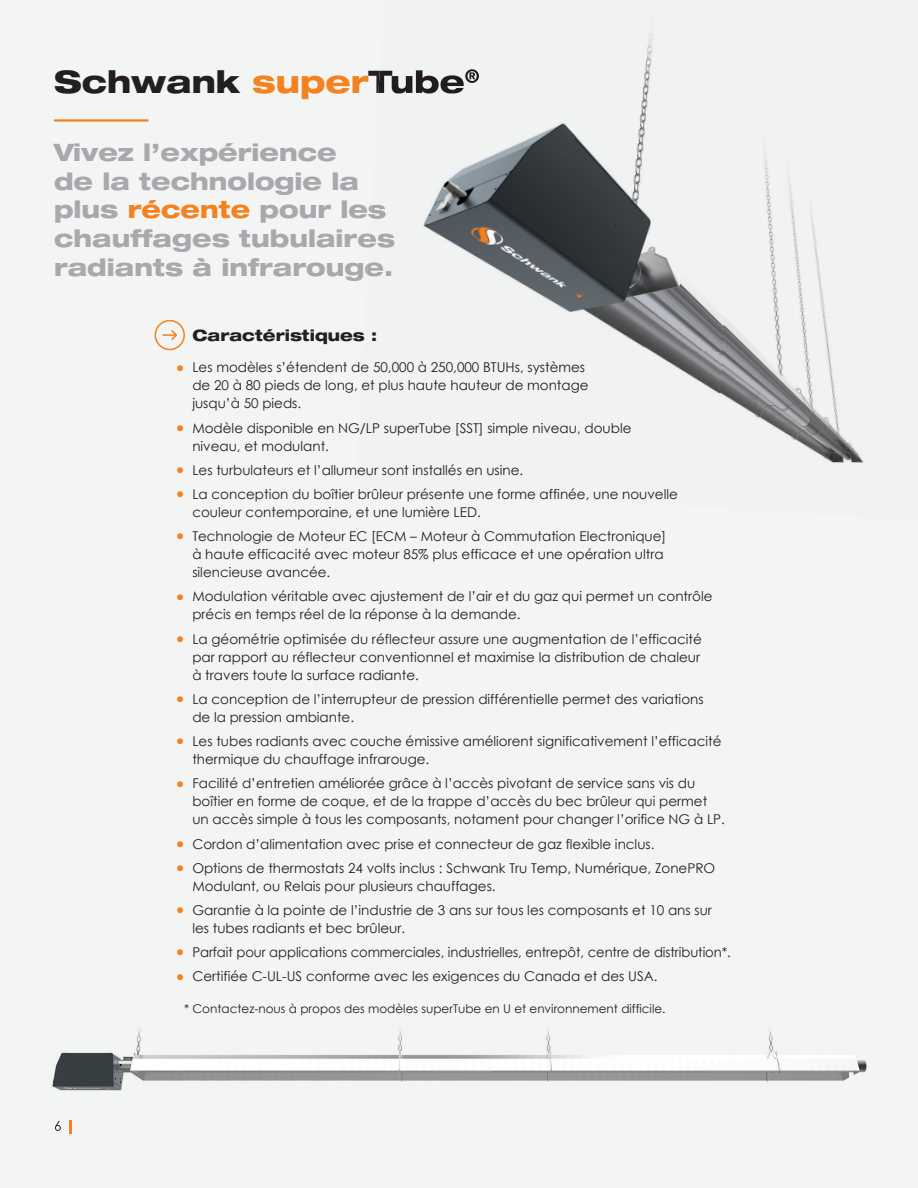
<style>
.page{position:relative;width:918px;height:1188px;background:#f3f4f4}
.page>*{position:absolute;margin:0;border:0;box-sizing:border-box;transform-origin:0 0}
.t1{font:800 expanded 31.2px "Helvetica Neue";color:#231f20}
.t2{font:800 expanded 24px/28.8px "Helvetica Neue";color:#a8a9ad}
.t3{font:800 expanded 15.75px "Helvetica Neue";color:#231f20}
.t4{font:13.5px/18px "Century Gothic";color:#231f20}
.t5{font:12px "Century Gothic";color:#231f20}
.s1{color:#f58220}
</style>
<div class="page">
<hr style="left:54px;top:119px;width:94px;height:3px;background:#f58220">
<img style="left:423px;top:32px;width:290px;height:299px">
<img style="left:713px;top:149px;width:151px;height:314px">
<img style="left:618px;top:331px;width:105px;height:132px">
<img style="left:378px;top:70px;width:86px;height:24px">
<img style="left:465px;top:69px;width:14px;height:14px">
<img style="left:370px;top:204px;width:16px;height:15px">
<img style="left:369px;top:233px;width:26px;height:15px">
<img style="left:367px;top:262px;width:24px;height:15px">
<img style="left:52px;top:1028px;width:815px;height:106px">
<svg style="left:55px;top:1121px;width:6px;height:10px"></svg>
<svg style="left:70px;top:1121px;width:1px;height:12px"></svg>
<svg style="left:155px;top:320px;width:30px;height:30px"></svg>
<h1 class="t1" style="left:54px;top:62px;width:427px">Schwank <span class="s1">super</span>Tube<sup>®</sup></h1>
<h2 class="t2" style="left:54px;top:137px;width:343px">Vivez l’expérience<br>de la technologie la plus <span class="s1">récente</span> pour les chauffages tubulaires radiants à infrarouge.</h2>
<p class="t3" style="left:192px;top:325px;width:186px">Caractéristiques :</p>
<p class="t4" style="left:192px;top:358px;width:398px;text-indent:-16px"><span class="s1">●</span> Les modèles s’étendent de 50,000 à 250,000 BTUHs, systèmes de 20 à 80 pieds de long, et plus haute hauteur de montage jusqu’à 50 pieds.</p>
<p class="t4" style="left:192px;top:419px;width:441px;text-indent:-16px"><span class="s1">●</span> Modèle disponible en NG/LP superTube [SST] simple niveau, double niveau, et modulant.</p>
<p class="t4" style="left:176px;top:461px;width:349px"><span class="s1">●</span> Les turbulateurs et l’allumeur sont installés en usine.</p>
<p class="t4" style="left:192px;top:485px;width:487px;text-indent:-16px"><span class="s1">●</span> La conception du boîtier brûleur présente une forme affinée, une nouvelle couleur contemporaine, et une lumière LED.</p>
<p class="t4" style="left:192px;top:527px;width:475px;text-indent:-16px"><span class="s1">●</span> Technologie de Moteur EC [ECM – Moteur à Commutation Electronique] à haute efficacité avec moteur 85% plus efficace et une opération ultra silencieuse avancée.</p>
<p class="t4" style="left:192px;top:587px;width:522px;text-indent:-16px"><span class="s1">●</span> Modulation véritable avec ajustement de l’air et du gaz qui permet un contrôle précis en temps réel de la réponse à la demande.</p>
<p class="t4" style="left:192px;top:630px;width:511px;text-indent:-16px"><span class="s1">●</span> La géométrie optimisée du réflecteur assure une augmentation de l’efficacité par rapport au réflecteur conventionnel et maximise la distribution de chaleur à travers toute la surface radiante.</p>
<p class="t4" style="left:192px;top:690px;width:513px;text-indent:-16px"><span class="s1">●</span> La conception de l’interrupteur de pression différentielle permet des variations de la pression ambiante.</p>
<p class="t4" style="left:192px;top:732px;width:531px;text-indent:-16px"><span class="s1">●</span> Les tubes radiants avec couche émissive améliorent significativement l’efficacité thermique du chauffage infrarouge.</p>
<p class="t4" style="left:192px;top:774px;width:534px;text-indent:-16px"><span class="s1">●</span> Facilité d’entretien améliorée grâce à l’accès pivotant de service sans vis du boîtier en forme de coque, et de la trappe d’accès du bec brûleur qui permet un accès simple à tous les composants, notament pour changer l’orifice NG à LP.</p>
<p class="t4" style="left:176px;top:834px;width:480px"><span class="s1">●</span> Cordon d’alimentation avec prise et connecteur de gaz flexible inclus.</p>
<p class="t4" style="left:192px;top:859px;width:524px;text-indent:-16px"><span class="s1">●</span> Options de thermostats 24 volts inclus : Schwank Tru Temp, Numérique, ZonePRO<br>Modulant, ou Relais pour plusieurs chauffages.</p>
<p class="t4" style="left:192px;top:901px;width:521px;text-indent:-16px"><span class="s1">●</span> Garantie à la pointe de l’industrie de 3 ans sur tous les composants et 10 ans sur les tubes radiants et bec brûleur.</p>
<p class="t4" style="left:176px;top:943px;width:556px"><span class="s1">●</span> Parfait pour applications commerciales, industrielles, entrepôt, centre de distribution*.</p>
<p class="t4" style="left:176px;top:967px;width:483px"><span class="s1">●</span> Certifiée C-UL-US conforme avec les exigences du Canada et des USA.</p>
<p class="t5" style="left:184px;top:1000px;width:483px">* Contactez-nous à propos des modèles superTube en U et environnement difficile.</p>
</div>
